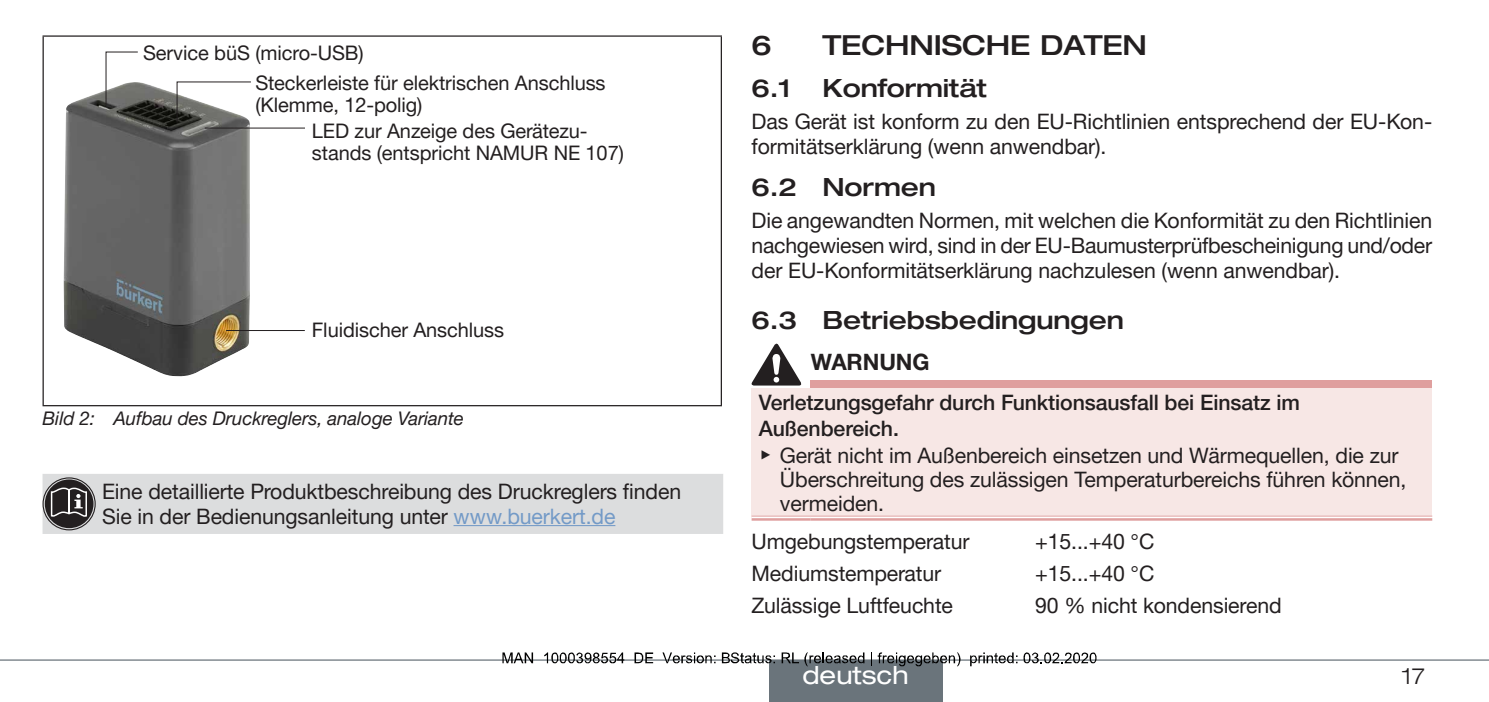
<style>
.page{position:relative;width:1489px;height:702px;background:#fff}
.page>*{position:absolute;margin:0;border:0;box-sizing:border-box;transform-origin:0 0}
.t1{font:500 expanded 27.5px "Helvetica Neue LTW1 G";letter-spacing:-.005em;color:#231f20}
.t2{font:500 expanded 25px "Helvetica Neue LTW1 G";letter-spacing:-.005em;color:#231f20}
.t3{font:expanded 25px "Helvetica Neue LTW1 G";color:#fff}
.t4{font:700 22.5px "Helvetica Neue LTW1 G";letter-spacing:-.005em;color:#231f20}
.t5{font:300 expanded 22.5px "Helvetica Neue LTW1 G";color:#231f20}
.t6{font:21.25px/25px "Helvetica Neue LTW1 G";letter-spacing:-.005em;color:#231f20}
.t7{font:500 21.25px/25px "Helvetica Neue LTW1 G";letter-spacing:-.005em;color:#231f20}
.t8{font:20px/22.5px "Helvetica Neue LTW1 G";letter-spacing:-.005em;color:#231f20}
.t9{font:italic 18.75px "Helvetica Neue LTW1 G";letter-spacing:-.005em;color:#231f20}
.s1{color:#739ac7}
.s2{font-family:"Arial Unicode MS"}
</style>
<div class="page">
<hr style="left:43px;top:35px;width:679px;height:2px;background:#231f20">
<hr style="left:43px;top:37px;width:1px;height:368px;background:#231f20">
<hr style="left:720px;top:37px;width:2px;height:368px;background:#231f20">
<hr style="left:43px;top:405px;width:679px;height:1px;background:#231f20">
<img style="left:63px;top:82px;width:188px;height:295px">
<hr style="left:226px;top:330px;width:79px;height:1px;background:#231f20">
<hr style="left:205px;top:128px;width:100px;height:1px;background:#231f20">
<svg style="left:105px;top:51px;width:34px;height:55px"></svg>
<svg style="left:176px;top:81px;width:75px;height:42px"></svg>
<div style="left:43px;top:474px;width:680px;height:60px;background:#dcddde"></div>
<hr style="left:453px;top:525px;width:162px;height:1px;background:#739ac7">
<div style="left:810px;top:380px;width:621px;height:8px;background:#df9f9e"></div>
<div style="left:751px;top:388px;width:680px;height:130px;background:#f7e7e5"></div>
<svg style="left:751px;top:516px;width:59px;height:2px"></svg>
<svg style="left:810px;top:516px;width:621px;height:2px"></svg>
<hr style="left:751px;top:515px;width:59px;height:1px;background:#df9f9e">
<hr style="left:751px;top:518px;width:59px;height:2px;background:#df9f9e">
<hr style="left:810px;top:515px;width:621px;height:1px;background:#df9f9e">
<hr style="left:810px;top:518px;width:621px;height:2px;background:#df9f9e">
<svg style="left:751px;top:343px;width:50px;height:42px"></svg>
<hr style="left:0;top:659px;width:1488px;height:1px;background:#6a747b">
<div style="left:768px;top:660px;width:174px;height:42px;background:#6a747b"></div>
<svg style="left:502px;top:652px;width:31px;height:11px"></svg>
<svg style="left:544px;top:652px;width:80px;height:11px"></svg>
<svg style="left:634px;top:652px;width:19px;height:11px"></svg>
<svg style="left:662px;top:652px;width:53px;height:11px"></svg>
<svg style="left:722px;top:652px;width:53px;height:11px"></svg>
<svg style="left:781px;top:652px;width:83px;height:14px"></svg>
<svg style="left:871px;top:652px;width:89px;height:14px"></svg>
<svg style="left:970px;top:652px;width:47px;height:14px"></svg>
<svg style="left:1023px;top:652px;width:73px;height:11px"></svg>
<p class="t8" style="left:143px;top:42px;width:222px">Service büS (micro-USB)</p>
<p class="t8" style="left:255px;top:71px;width:351px">Steckerleiste für elektrischen Anschluss (Klemme, 12-polig)</p>
<p class="t8" style="left:312px;top:119px;width:313px">LED zur Anzeige des Gerätezu&shy;stands (entspricht NAMUR NE 107)</p>
<p class="t8" style="left:312px;top:318px;width:194px">Fluidischer Anschluss</p>
<p class="t9" style="left:43px;top:406px;width:423px">Bild 2: Aufbau des Druckreglers, analoge Variante</p>
<p class="t6" style="left:102px;top:478px;width:580px">Eine detaillierte Produktbeschreibung des Druckreglers finden<br>Sie in der Bedienungsanleitung unter <span class="s1">www.buerkert.de</span></p>
<p class="t1" style="left:751px;top:28px;width:22px">6</p>
<p class="t1" style="left:822px;top:28px;width:326px">Technische Daten</p>
<p class="t2" style="left:751px;top:72px;width:41px">6.1</p>
<p class="t2" style="left:822px;top:72px;width:166px">Konformität</p>
<p class="t6" style="left:751px;top:109px;width:682px">Das Gerät ist konform zu den EU-Richtlinien entsprechend der EU-Kon&shy;formitätserklärung (wenn anwendbar).</p>
<p class="t2" style="left:751px;top:171px;width:186px">6.2 Normen</p>
<p class="t6" style="left:751px;top:207px;width:682px;text-align:justify">Die angewandten Normen, mit welchen die Konformität zu den Richtlinien nachgewiesen wird, sind in der EU-Baumusterprüfbescheinigung und/oder der EU-Konformitätserklärung nachzulesen (wenn anwendbar).</p>
<p class="t2" style="left:751px;top:304px;width:374px">6.3 Betriebsbedingungen</p>
<p class="t4" style="left:810px;top:348px;width:118px">WARNUNG</p>
<p class="t7" style="left:758px;top:390px;width:542px">Verletzungsgefahr durch Funktionsausfall bei Einsatz im<br>Außenbereich.</p>
<p class="t6" style="left:780px;top:443px;width:628px;line-height:24px;text-indent:-21px"><span class="s2">▶</span> Gerät nicht im Außenbereich einsetzen und Wärmequellen, die zur<br>Überschreitung des zulässigen Temperaturbereichs führen können, vermeiden.</p>
<p class="t6" style="left:751px;top:529px;width:219px">Umgebungstemperatur</p>
<p class="t6" style="left:1035px;top:529px;width:121px">+15...+40 °C</p>
<p class="t6" style="left:751px;top:561px;width:191px">Mediumstemperatur</p>
<p class="t6" style="left:1035px;top:561px;width:121px">+15...+40 °C</p>
<p class="t6" style="left:751px;top:593px;width:203px">Zulässige Luftfeuchte</p>
<p class="t6" style="left:1035px;top:593px;width:248px">90 % nicht kondensierend</p>
<p class="t3" style="left:802px;top:659px;width:108px">deutsch</p>
<p class="t5" style="left:1401px;top:661px;width:25px">17</p>
</div>
